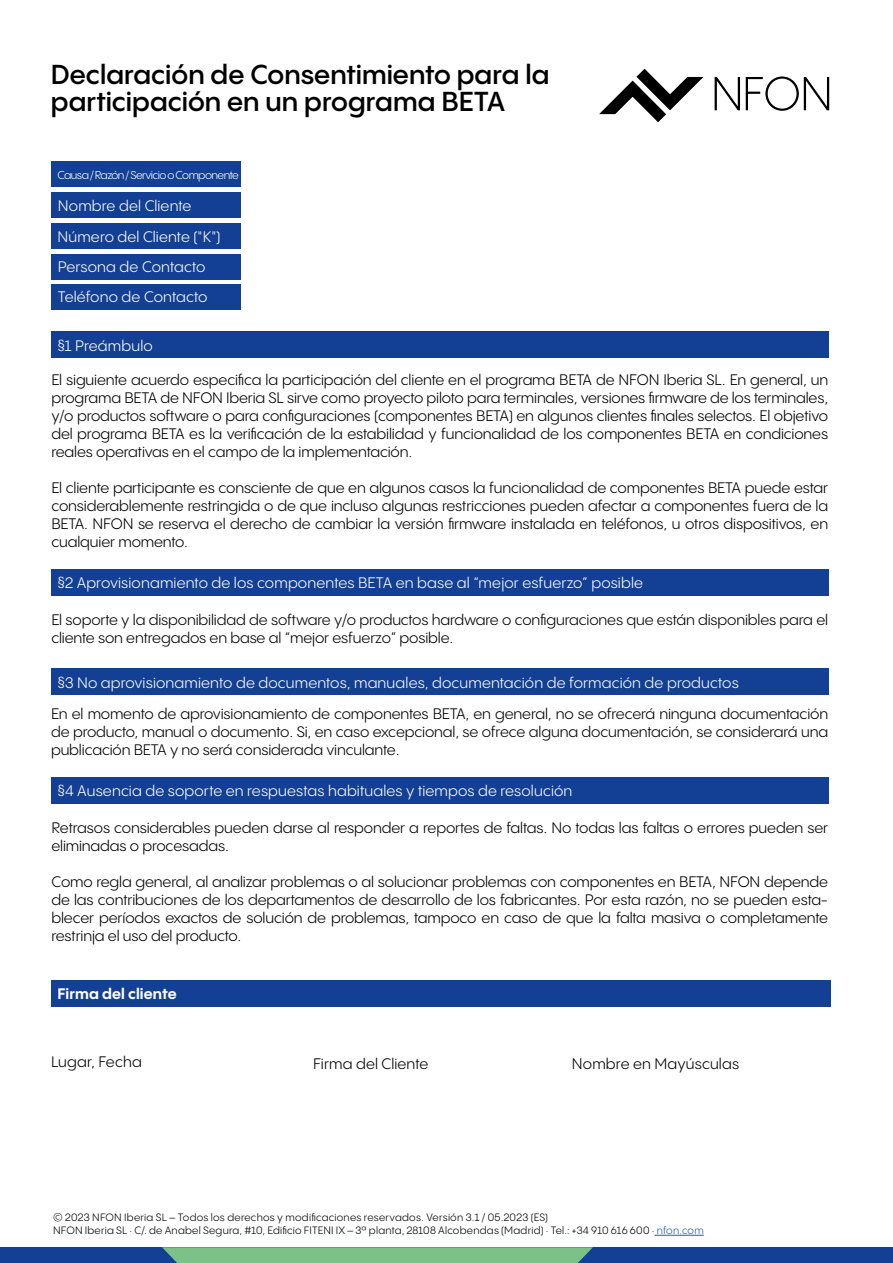
<style>
.page{position:relative;width:893px;height:1263px;background:#fff}
.page>*{position:absolute;margin:0;border:0;box-sizing:border-box;transform-origin:0 0}
.t1{font:600 27px/27px "PP Pangram Sans";color:#000}
.Field_name{font:15px/18px "PP Pangram Sans";letter-spacing:-.01em;color:#000;text-align:justify}
.Section_title{font:15px "PP Pangram Sans";letter-spacing:.01em;color:#fff}
.Field_name-2{font:15px "PP Pangram Sans";letter-spacing:.01em;color:#000}
.t2{font:700 15px "PP Pangram Sans";letter-spacing:.01em;color:#fff}
.Section_title-2{font:11.25px "PP Pangram Sans";letter-spacing:-.05em;color:#fff}
.t3{font:10.5px/13.5px "PP Pangram Sans";letter-spacing:.02em;color:#000}
.s1{color:#245a9c}
</style>
<div class="page">
<hr style="left:654px;top:1235px;width:50px;height:1px;background:#245a9c">
<svg style="left:599px;top:69px;width:104px;height:53px"></svg>
<svg style="left:715px;top:76px;width:114px;height:35px"></svg>
<div style="left:0;top:1247px;width:893px;height:16px;background:#134094"></div>
<svg style="left:162px;top:1247px;width:431px;height:16px;background:#76ba88"></svg>
<div style="left:51px;top:980px;width:779px;height:27px;background:#134094"></div>
<div style="left:51px;top:332px;width:777px;height:26px;background:#134094"></div>
<div style="left:51px;top:569px;width:777px;height:26px;background:#134094"></div>
<div style="left:51px;top:669px;width:777px;height:26px;background:#134094"></div>
<div style="left:51px;top:777px;width:777px;height:27px;background:#134094"></div>
<div style="left:51px;top:162px;width:189px;height:25px;background:#134094"></div>
<div style="left:52px;top:192px;width:189px;height:26px;background:#134094"></div>
<div style="left:51px;top:223px;width:189px;height:26px;background:#134094"></div>
<div style="left:51px;top:254px;width:190px;height:26px;background:#134094"></div>
<div style="left:51px;top:284px;width:190px;height:25px;background:#134094"></div>
<h1 class="t1" style="left:51px;top:61px;width:500px">Declaración de Consentimiento para la participación en un programa BETA</h1>
<p class="Section_title-2" style="left:57px;top:168px;width:183px">Causa / Razón / Servicio o Componente</p>
<p class="Section_title" style="left:58px;top:196px;width:135px">Nombre del Cliente</p>
<p class="Section_title" style="left:57px;top:227px;width:165px">Número del Cliente ("K")</p>
<p class="Section_title" style="left:58px;top:258px;width:149px">Persona de Contacto</p>
<p class="Section_title" style="left:58px;top:288px;width:151px">Teléfono de Contacto</p>
<p class="Section_title" style="left:57px;top:336px;width:97px">§1 Preámbulo</p>
<p class="Field_name" style="left:51px;top:370px;width:778px">El siguiente acuerdo especifica la participación del cliente en el programa BETA de NFON Iberia SL. En general, un programa BETA de NFON Iberia SL sirve como proyecto piloto para terminales, versiones firmware de los terminales, y/o productos software o para configuraciones (componentes BETA) en algunos clientes finales selectos. El objetivo del programa BETA es la verificación de la estabilidad y funcionalidad de los componentes BETA en condiciones reales operativas en el campo de la implementación.</p>
<p class="Field_name" style="left:51px;top:478px;width:778px">El cliente participante es consciente de que en algunos casos la funcionalidad de componentes BETA puede estar considerablemente restringida o de que incluso algunas restricciones pueden afectar a componentes fuera de la BETA. NFON se reserva el derecho de cambiar la versión firmware instalada en teléfonos, u otros dispositivos, en cualquier momento.</p>
<p class="Section_title" style="left:57px;top:573px;width:587px">§2 Aprovisionamiento de los componentes BETA en base al “mejor esfuerzo” posible</p>
<p class="Field_name" style="left:51px;top:611px;width:778px">El soporte y la disponibilidad de software y/o productos hardware o configuraciones que están disponibles para el cliente son entregados en base al “mejor esfuerzo” posible.</p>
<p class="Section_title" style="left:57px;top:673px;width:683px">§3 No aprovisionamiento de documentos, manuales, documentación de formación de productos</p>
<p class="Field_name" style="left:51px;top:705px;width:779px">En el momento de aprovisionamiento de componentes BETA, en general, no se ofrecerá ninguna documentación de producto, manual o documento. Si, en caso excepcional, se ofrece alguna documentación, se considerará una publicación BETA y no será considerada vinculante.</p>
<p class="Section_title" style="left:57px;top:782px;width:516px">§4 Ausencia de soporte en respuestas habituales y tiempos de resolución</p>
<p class="Field_name" style="left:51px;top:819px;width:778px">Retrasos considerables pueden darse al responder a reportes de faltas. No todas las faltas o errores pueden ser eliminadas o procesadas.</p>
<p class="Field_name" style="left:51px;top:873px;width:778px">Como regla general, al analizar problemas o al solucionar problemas con componentes en BETA, NFON depende de las contribuciones de los departamentos de desarrollo de los fabricantes. Por esta razón, no se pueden esta&shy;blecer períodos exactos de solución de problemas, tampoco en caso de que la falta masiva o completamente restrinja el uso del producto.</p>
<p class="t2" style="left:57px;top:984px;width:121px">Firma del cliente</p>
<p class="Field_name-2" style="left:51px;top:1052px;width:92px">Lugar, Fecha</p>
<p class="Field_name-2" style="left:313px;top:1054px;width:117px">Firma del Cliente</p>
<p class="Field_name-2" style="left:572px;top:1054px;width:169px">Nombre en Mayúsculas</p>
<p class="t3" style="left:53px;top:1210px;width:652px">© 2023 NFON Iberia SL – Todos los derechos y modificaciones reservados. Versión 3.1 / 05.2023 (ES)<br>NFON Iberia SL · C/. de Anabel Segura, #10, Edificio FITENI IX – 3ª planta, 28108 Alcobendas (Madrid) · Tel.: +34 910 616 600 · <span class="s1">nfon.com</span></p>
</div>
